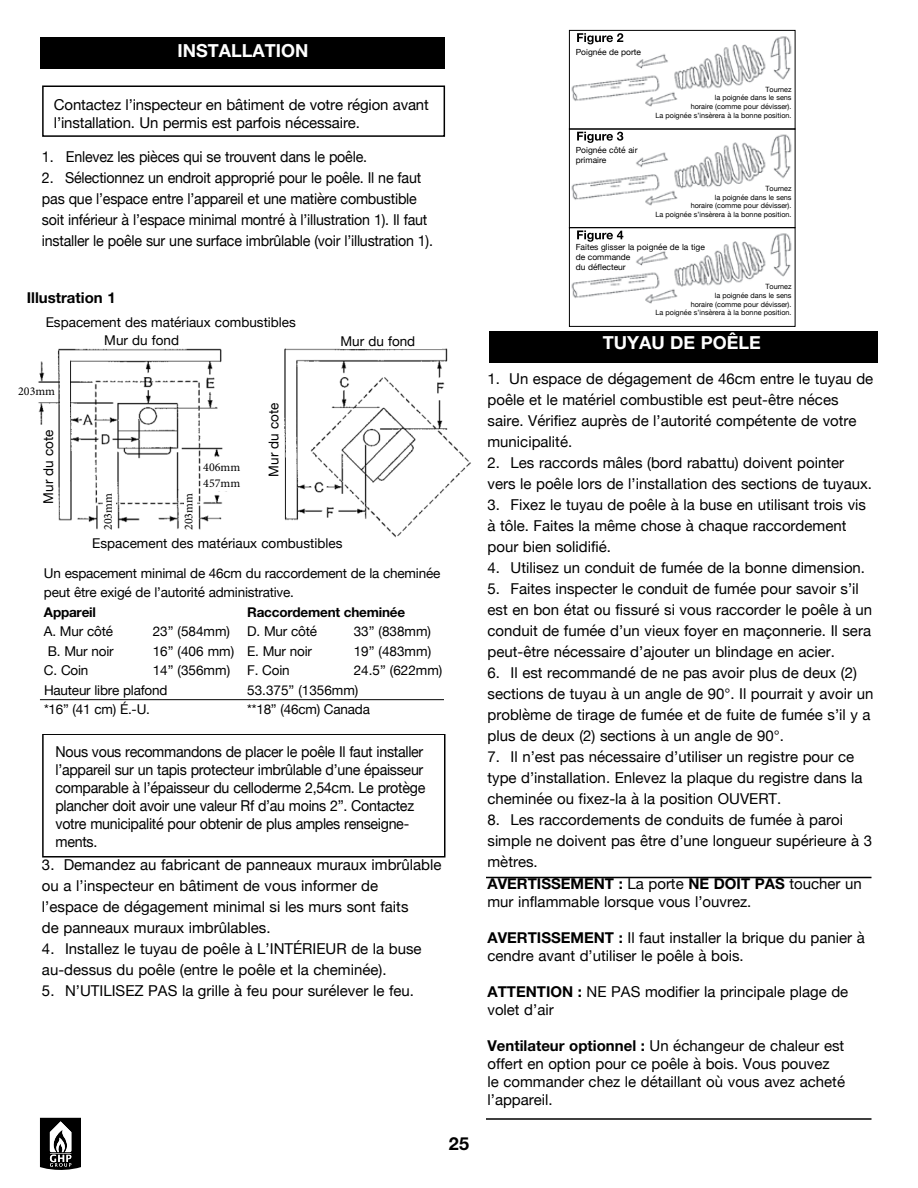
<style>
.page{position:relative;width:918px;height:1188px;background:#fff}
.page>*{position:absolute;margin:0;border:0;box-sizing:border-box;transform-origin:0 0}
.t1{font:700 18px "Helvetica Neue";color:#fff}
.t2{font:700 18px "Helvetica Neue";color:#000}
.t3{font:15px/21px "Helvetica Neue";color:#000}
.t4{font:15px/21px "Helvetica Neue";color:#000;scale:.95 1}
.t5{font:15px/18px "Helvetica Neue";letter-spacing:-.02em;color:#000;scale:.95 1}
.t6{font:700 15px "Helvetica Neue";color:#000}
.t7{font:13.5px/19.5px "Helvetica Neue";letter-spacing:-.015em;color:#000}
.t8{font:700 13.5px "Helvetica Neue";letter-spacing:-.015em;color:#000}
.t9{font:12px/15.5px "Minion Pro";color:#000}
.t10{font:8.4px/10.2px "Helvetica Neue";color:#000}
.t11{font:7.2px/8.7px "Helvetica Neue";color:#000;text-align:right}
.s1{font-weight:700}
</style>
<div class="page">
<svg style="left:40px;top:1118px;width:41px;height:52px"></svg>
<div style="left:40px;top:38px;width:405px;height:31px;background:#000"></div>
<div style="left:489px;top:331px;width:389px;height:31px;background:#000"></div>
<img style="left:38px;top:348px;width:433px;height:190px">
<div style="left:42px;top:86px;width:403px;height:51px;border:2px solid #000"></div>
<div style="left:42px;top:733px;width:403px;height:125px;border:2px solid #000"></div>
<hr style="left:486px;top:877px;width:386px;height:1px;background:#000">
<hr style="left:486px;top:1118px;width:386px;height:2px;background:#000">
<div style="left:340px;top:333px;width:102px;height:16px;background:#fff"></div>
<div style="left:60px;top:351px;width:10px;height:167px;background:#fff"></div>
<div style="left:286px;top:353px;width:10px;height:164px;background:#fff"></div>
<div style="left:91px;top:533px;width:290px;height:19px;background:#fff"></div>
<div style="left:40px;top:425px;width:16px;height:79px;background:#fff"></div>
<div style="left:18px;top:386px;width:40px;height:13px;background:#fff"></div>
<div style="left:184px;top:491px;width:13px;height:39px;background:#fff"></div>
<div style="left:103px;top:491px;width:13px;height:39px;background:#fff"></div>
<div style="left:203px;top:463px;width:40px;height:13px;background:#fff"></div>
<div style="left:203px;top:478px;width:40px;height:13px;background:#fff"></div>
<div style="left:266px;top:398px;width:15px;height:79px;background:#fff"></div>
<hr style="left:40px;top:699px;width:404px;height:1px;background:#000">
<img style="left:568px;top:219px;width:228px;height:98px">
<svg style="left:577px;top:230px;width:46px;height:12px"></svg>
<div style="left:569px;top:227px;width:226px;height:100px;border:1px solid #000"></div>
<img style="left:568px;top:29px;width:228px;height:186px">
<svg style="left:577px;top:132px;width:46px;height:11px"></svg>
<div style="left:569px;top:129px;width:226px;height:99px;border:1px solid #000"></div>
<img style="left:568px;top:116px;width:228px;height:4px">
<svg style="left:576px;top:33px;width:48px;height:12px"></svg>
<div style="left:569px;top:30px;width:226px;height:99px;border:1px solid #000"></div>
<div style="left:575px;top:45px;width:67px;height:11px;background:#fff"></div>
<svg style="left:654px;top:82px;width:139px;height:44px"></svg>
<svg style="left:654px;top:181px;width:139px;height:45px"></svg>
<svg style="left:654px;top:279px;width:139px;height:38px"></svg>
<p class="t1" style="left:178px;top:39px;width:132px">INSTALLATION</p>
<p class="t3" style="left:54px;top:97px;width:377px;line-height:18px">Contactez l’inspecteur en bâtiment de votre région avant l’installation. Un permis est parfois nécessaire.</p>
<p class="t4" style="left:42px;top:147px;width:344px">1. Enlevez les pièces qui se trouvent dans le poêle.</p>
<p class="t4" style="left:42px;top:168px;width:413px">2. Sélectionnez un endroit approprié pour le poêle. Il ne faut pas que l’espace entre l’appareil et une matière combustible soit inférieur à l’espace minimal montré à l’illustration 1). Il faut installer le poêle sur une surface imbrûlable (voir l’illustration 1).</p>
<p class="t6" style="left:27px;top:289px;width:90px">Illustration 1</p>
<p class="t7" style="left:104px;top:314px;width:193px;line-height:18px;text-indent:-58px">Espacement des matériaux combustibles<br>Mur du fond</p>
<p class="t9" style="left:18px;top:383px;width:38px">203mm</p>
<p class="t7" style="left:40px;top:504px;width:76px;rotate:-90deg">Mur du cote</p>
<p class="t9" style="left:100px;top:530px;width:38px;rotate:-90deg">203mm</p>
<p class="t9" style="left:181px;top:530px;width:38px;rotate:-90deg">203mm</p>
<p class="t9" style="left:203px;top:460px;width:38px">406mm<br>457mm</p>
<p class="t7" style="left:265px;top:477px;width:76px;rotate:-90deg">Mur du cote</p>
<p class="t7" style="left:340px;top:332px;width:76px">Mur du fond</p>
<p class="t7" style="left:92px;top:534px;width:252px">Espacement des matériaux combustibles</p>
<p class="t7" style="left:44px;top:564px;width:398px">Un espacement minimal de 46cm du raccordement de la cheminée peut être exigé de l’autorité administrative.</p>
<p class="t8" style="left:44px;top:603px;width:54px">Appareil</p>
<p class="t8" style="left:247px;top:603px;width:160px">Raccordement cheminée</p>
<p class="t7" style="left:44px;top:622px;width:70px">A. Mur côté</p>
<p class="t7" style="left:153px;top:622px;width:79px">23” (584mm)</p>
<p class="t7" style="left:247px;top:622px;width:71px">D. Mur côté</p>
<p class="t7" style="left:354px;top:622px;width:79px">33” (838mm)</p>
<p class="t7" style="left:48px;top:642px;width:67px">B. Mur noir</p>
<p class="t7" style="left:153px;top:642px;width:161px">16” (406 mm) E. Mur noir</p>
<p class="t7" style="left:354px;top:642px;width:79px">19” (483mm)</p>
<p class="t7" style="left:44px;top:661px;width:46px">C. Coin</p>
<p class="t7" style="left:153px;top:661px;width:79px">14” (356mm)</p>
<p class="t7" style="left:247px;top:661px;width:44px">F. Coin</p>
<p class="t7" style="left:354px;top:661px;width:90px">24.5” (622mm)</p>
<p class="t7" style="left:44px;top:681px;width:125px">Hauteur libre plafond</p>
<p class="t7" style="left:247px;top:681px;width:113px">53.375” (1356mm)</p>
<p class="t7" style="left:44px;top:700px;width:107px">*16” (41 cm) É.-U.</p>
<p class="t7" style="left:247px;top:700px;width:124px">**18” (46cm) Canada</p>
<p class="t5" style="left:56px;top:743px;width:391px">Nous vous recommandons de placer le poêle Il faut installer l’appareil sur un tapis protecteur imbrûlable d’une épaisseur comparable à l’épaisseur du celloderme 2,54cm. Le protège plancher doit avoir une valeur Rf d’au moins 2”. Contactez votre municipalité pour obtenir de plus amples renseigne&shy;ments.</p>
<p class="t3" style="left:42px;top:855px;width:401px">3. Demandez au fabricant de panneaux muraux imbrûlable ou a l’inspecteur en bâtiment de vous informer de<br>l’espace de dégagement minimal si les murs sont faits<br>de panneaux muraux imbrûlables.</p>
<p class="t3" style="left:42px;top:939px;width:381px">4. Installez le tuyau de poêle à L’INTÉRIEUR de la buse au-dessus du poêle (entre le poêle et la cheminée).</p>
<p class="t3" style="left:42px;top:981px;width:374px">5. N’UTILISEZ PAS la grille à feu pour surélever le feu.</p>
<p class="t2" style="left:449px;top:1132px;width:22px">25</p>
<p class="t10" style="left:576px;top:47px;width:67px">Poignée de porte</p>
<p class="t10" style="left:576px;top:145px;width:63px">Poignée côté air primaire</p>
<p class="t11" style="left:655px;top:85px;width:138px">Tournez<br>la poignée dans le sens<br>horaire (comme pour dévisser).<br>La poignée s’insèrera à la bonne position.</p>
<p class="t11" style="left:655px;top:185px;width:138px">Tournez<br>la poignée dans le sens<br>horaire (comme pour dévisser).<br>La poignée s’insèrera à la bonne position.</p>
<p class="t10" style="left:576px;top:242px;width:131px">Faites glisser la poignée de la tige de commande<br>du déflecteur</p>
<p class="t11" style="left:655px;top:283px;width:138px">Tournez<br>la poignée dans le sens<br>horaire (comme pour dévisser).<br>La poignée s’insèrera à la bonne position.</p>
<p class="t1" style="left:603px;top:332px;width:160px">TUYAU DE POÊLE</p>
<p class="t3" style="left:488px;top:369px;width:387px">1. Un espace de dégagement de 46cm entre le tuyau de poêle et le matériel combustible est peut-être néces saire. Vérifiez auprès de l’autorité compétente de votre municipalité.</p>
<p class="t3" style="left:488px;top:453px;width:386px">2. Les raccords mâles (bord rabattu) doivent pointer vers le poêle lors de l’installation des sections de tuyaux.</p>
<p class="t3" style="left:488px;top:495px;width:380px">3. Fixez le tuyau de poêle à la buse en utilisant trois vis à tôle. Faites la même chose à chaque raccordement pour bien solidifié.</p>
<p class="t3" style="left:488px;top:558px;width:379px">4. Utilisez un conduit de fumée de la bonne dimension.</p>
<p class="t3" style="left:488px;top:579px;width:386px">5. Faites inspecter le conduit de fumée pour savoir s’il est en bon état ou fissuré si vous raccorder le poêle à un conduit de fumée d’un vieux foyer en maçonnerie. Il sera peut-être nécessaire d’ajouter un blindage en acier.</p>
<p class="t3" style="left:488px;top:663px;width:387px">6. Il est recommandé de ne pas avoir plus de deux (2) sections de tuyau à un angle de 90°. Il pourrait y avoir un problème de tirage de fumée et de fuite de fumée s’il y a plus de deux (2) sections à un angle de 90°.</p>
<p class="t3" style="left:488px;top:747px;width:377px">7. Il n’est pas nécessaire d’utiliser un registre pour ce type d’installation. Enlevez la plaque du registre dans la cheminée ou fixez-la à la position OUVERT.</p>
<p class="t3" style="left:488px;top:810px;width:386px">8. Les raccordements de conduits de fumée à paroi simple ne doivent pas être d’une longueur supérieure à 3 mètres.</p>
<p class="t3" style="left:488px;top:876px;width:376px;line-height:18px"><span class="s1">AVERTISSEMENT :</span> La porte <span class="s1">NE DOIT PAS</span> toucher un mur inflammable lorsque vous l’ouvrez.</p>
<p class="t3" style="left:488px;top:930px;width:379px;line-height:18px"><span class="s1">AVERTISSEMENT :</span> Il faut installer la brique du panier à cendre avant d’utiliser le poêle à bois.</p>
<p class="t3" style="left:488px;top:984px;width:362px;line-height:18px"><span class="s1">ATTENTION :</span> NE PAS modifier la principale plage de volet d’air</p>
<p class="t3" style="left:488px;top:1038px;width:359px;line-height:18px"><span class="s1">Ventilateur optionnel :</span> Un échangeur de chaleur est offert en option pour ce poêle à bois. Vous pouvez<br>le commander chez le détaillant où vous avez acheté l’appareil.</p>
</div>
